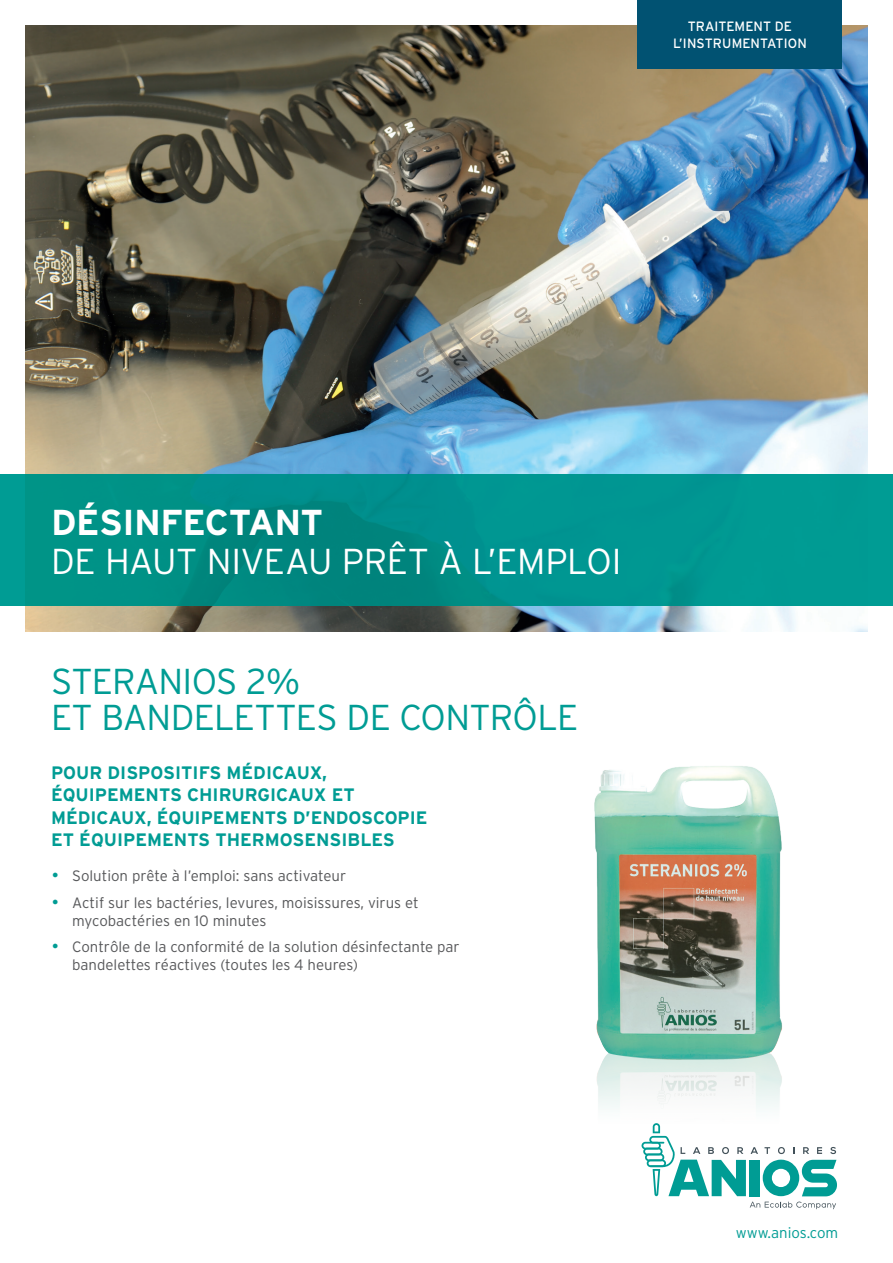
<style>
.page{position:relative;width:893px;height:1263px;background:#fff}
.page>*{position:absolute;margin:0;border:0;box-sizing:border-box;transform-origin:0 0}
.Headline{font:300 36px/39px "Interstate";letter-spacing:-.01em;color:#fff}
.Product_Name{font:300 36px/36px "Interstate";letter-spacing:-.02em;color:#009c94}
.Sub_headline{font:700 18px/22.5px "Interstate";color:#009c94}
.t1{font:300 15px/18px "Interstate";color:#57585a}
.t2{font:300 15px "Interstate";color:#009c94}
.t3{font:13.5px/16.5px "Interstate";letter-spacing:.005em;color:#fff;text-align:center}
.s1{font-weight:700}
.s2{color:#009c94}
.s3{color:#fff}
</style>
<div class="page">
<svg style="left:644px;top:1147px;width:193px;height:62px"></svg>
<img style="left:26px;top:26px;width:841px;height:605px">
<svg style="left:0;top:474px;width:893px;height:132px;background:#00928b"></svg>
<div style="left:638px;top:0;width:204px;height:68px;background:#015272"></div>
<img style="left:594px;top:766px;width:209px;height:388px">
<p class="t3" style="left:673px;top:18px;width:135px">TRAITEMENT DE<br>L’INSTRUMENTATION</p>
<p class="Headline" style="left:51px;top:502px;width:572px"><span class="s1">DÉSINFECTANT<br></span>DE HAUT NIVEAU PRÊT À L’EMPLOI</p>
<p class="Product_Name" style="left:51px;top:663px;width:529px">STERANIOS 2%<br>ET BANDELETTES DE CONTRÔLE</p>
<p class="Sub_headline" style="left:51px;top:761px;width:378px">POUR DISPOSITIFS MÉDICAUX,<br>ÉQUIPEMENTS CHIRURGICAUX ET<br>MÉDICAUX, ÉQUIPEMENTS D’ENDOSCOPIE<br>ET ÉQUIPEMENTS THERMOSENSIBLES</p>
<p class="t1" style="left:51px;top:867px;width:297px"><span class="s2">•</span> Solution prête à l’emploi: sans activateur</p>
<p class="t1" style="left:72px;top:893px;width:348px;text-indent:-21px"><span class="s2">•</span> Actif sur les bactéries, levures, moisissures, virus et mycobactéries en 10 minutes</p>
<p class="t1" style="left:72px;top:938px;width:389px;text-indent:-21px"><span class="s2">•</span> Contrôle de la conformité de la solution désinfectante par bandelettes réactives (toutes les 4 heures)</p>
<p class="t2" style="left:723px;top:1224px;width:117px"><span class="s3">•</span> www.anios.com</p>
</div>
